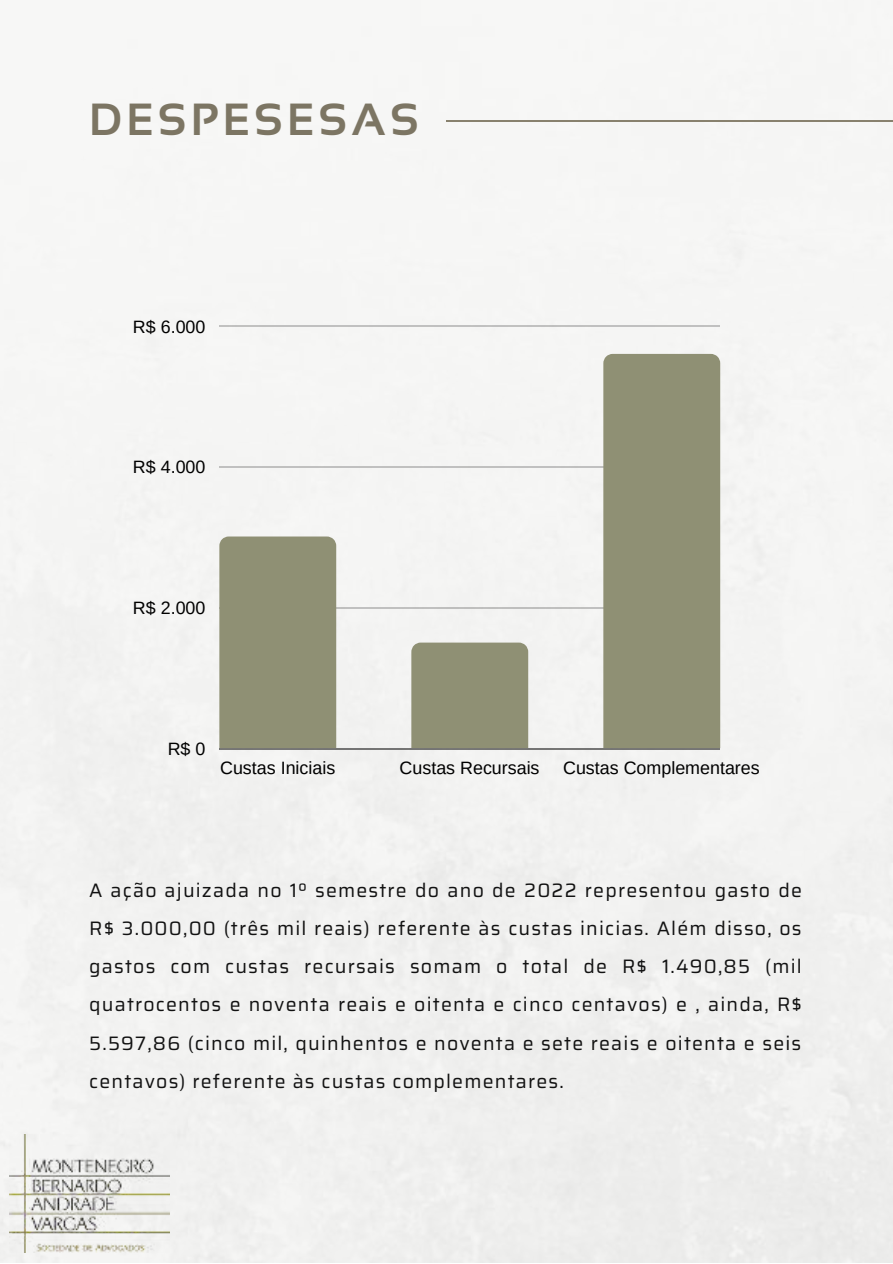
<style>
.page{position:relative;width:893px;height:1264px;background:#fff}
.page>*{position:absolute;margin:0;border:0;box-sizing:border-box;transform-origin:0 0}
.t1{font:700 45px "Sansation";letter-spacing:.1em;color:#7c7563}
.t2{font:19.5px/38.2px "Saira";letter-spacing:.06em;color:#121212;text-align:justify}
.t3{font:17.85px "Arimo";color:#000}
</style>
<div class="page">
<div style="left:0;top:0;width:892px;height:1262px;background:#f4f4f3"></div>
<hr style="left:446px;top:120px;width:446px;height:1px;background:#88816e">
<img style="left:9px;top:1134px;width:160px;height:118px">
<hr style="left:219px;top:325px;width:501px;height:2px;background:#222">
<hr style="left:219px;top:466px;width:501px;height:2px;background:#222">
<hr style="left:219px;top:607px;width:501px;height:1px;background:#222">
<hr style="left:219px;top:748px;width:501px;height:1px;background:#222">
<div style="left:219px;top:536px;width:117px;height:212px;background:#8f9074"></div>
<div style="left:411px;top:642px;width:117px;height:106px;background:#8f9074"></div>
<div style="left:603px;top:354px;width:117px;height:394px;background:#8f9074"></div>
<h1 class="t1" style="left:89px;top:95px;width:331px">DESPESESAS</h1>
<p class="t3" style="left:133px;top:315px;width:74px">R$ 6.000</p>
<p class="t3" style="left:133px;top:456px;width:74px">R$ 4.000</p>
<p class="t3" style="left:133px;top:596px;width:74px">R$ 2.000</p>
<p class="t3" style="left:168px;top:737px;width:39px">R$ 0</p>
<p class="t3" style="left:220px;top:756px;width:117px">Custas Iniciais</p>
<p class="t3" style="left:399px;top:756px;width:141px">Custas Recursais</p>
<p class="t3" style="left:563px;top:756px;width:198px">Custas Complementares</p>
<p class="t2" style="left:89px;top:870px;width:714px">A ação ajuizada no 1º semestre do ano de 2022 representou gasto de R$ 3.000,00 (três mil reais) referente às custas inicias. Além disso, os gastos com custas recursais somam o total de R$ 1.490,85 (mil quatrocentos e noventa reais e oitenta e cinco centavos) e , ainda, R$ 5.597,86 (cinco mil, quinhentos e noventa e sete reais e oitenta e seis centavos) referente às custas complementares.</p>
</div>
